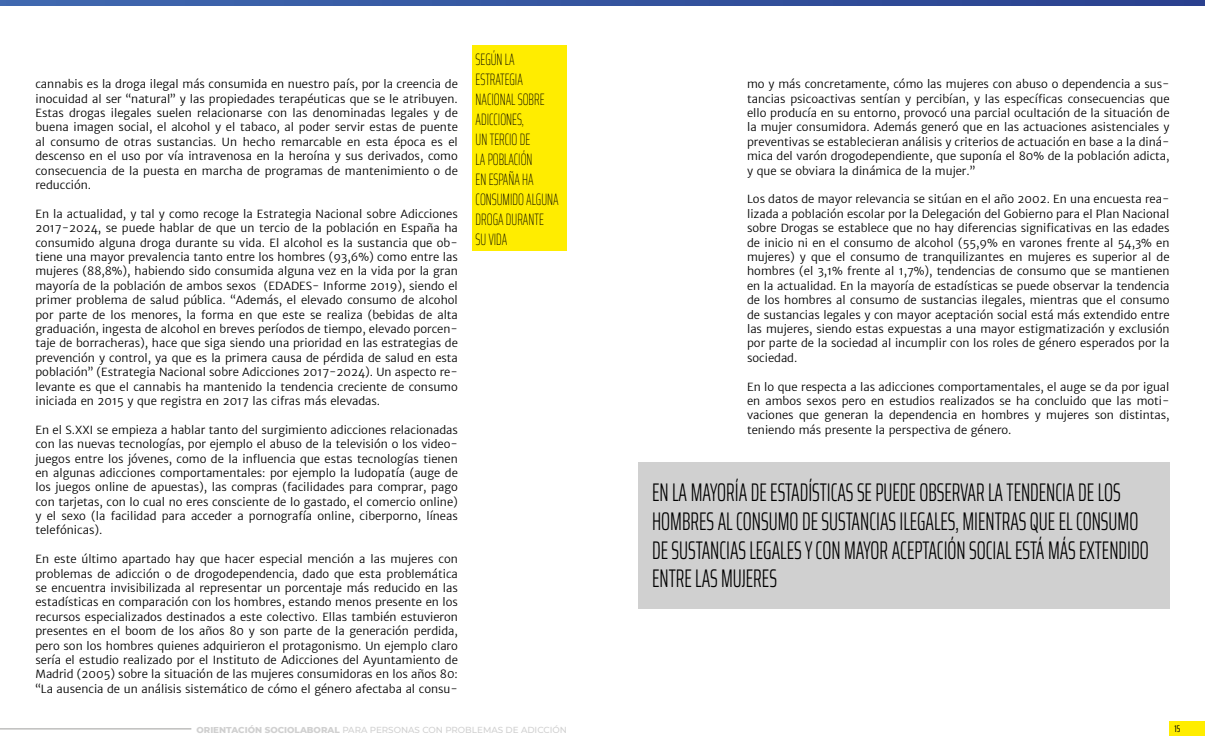
<style>
.page{position:relative;width:1205px;height:745px;background:#fff}
.page>*{position:absolute;margin:0;border:0;box-sizing:border-box;transform-origin:0 0}
.t1{font:300 extra-condensed 25.5px/28.8px "Saira";color:#000;scale:.83 1}
.t2{font:100 extra-condensed 16.5px/20px "Saira";color:#000;scale:.83 1}
.t3{font:300 11.25px/14.4px "Merriweather Sans";color:#000;text-align:justify}
.t4{font:extra-condensed 9.62px "Saira";color:#000}
.t5{font:500 8.75px "Montserrat";color:#d0d0d0}
.s1{font-weight:800}
</style>
<div class="page">
<svg style="left:0;top:0;width:1205px;height:6px;background:#34549e"></svg>
<hr style="left:0;top:728px;width:191px;height:1px;background:#9d9d9c">
<div style="left:472px;top:45px;width:95px;height:206px;background:#ffed00"></div>
<div style="left:638px;top:462px;width:531px;height:146px;background:#d0d0d0"></div>
<div style="left:1169px;top:721px;width:36px;height:14px;background:#ffed00"></div>
<p class="t3" style="left:35px;top:77px;width:424px">cannabis es la droga ilegal más consumida en nuestro país, por la creencia de inocuidad al ser “natural” y las propiedades terapéuticas que se le atribuyen.<br>Estas drogas ilegales suelen relacionarse con las denominadas legales y de buena imagen social, el alcohol y el tabaco, al poder servir estas de puente al consumo de otras sustancias. Un hecho remarcable en esta época es el descenso en el uso por vía intravenosa en la heroína y sus derivados, como consecuencia de la puesta en marcha de programas de mantenimiento o de reducción.</p>
<p class="t3" style="left:35px;top:206px;width:424px">En la actualidad, y tal y como recoge la Estrategia Nacional sobre Adicciones 2017-2024, se puede hablar de que un tercio de la población en España ha consumido alguna droga durante su vida. El alcohol es la sustancia que ob&shy;tiene una mayor prevalencia tanto entre los hombres (93,6%) como entre las mujeres (88,8%), habiendo sido consumida alguna vez en la vida por la gran mayoría de la población de ambos sexos (EDADES- Informe 2019), siendo el primer problema de salud pública. “Además, el elevado consumo de alcohol por parte de los menores, la forma en que este se realiza (bebidas de alta graduación, ingesta de alcohol en breves períodos de tiempo, elevado porcen&shy;taje de borracheras), hace que siga siendo una prioridad en las estrategias de prevención y control, ya que es la primera causa de pérdida de salud en esta población” (Estrategia Nacional sobre Adicciones 2017-2024). Un aspecto re&shy;levante es que el cannabis ha mantenido la tendencia creciente de consumo iniciada en 2015 y que registra en 2017 las cifras más elevadas.</p>
<p class="t3" style="left:35px;top:422px;width:424px">En el S.XXI se empieza a hablar tanto del surgimiento adicciones relacionadas con las nuevas tecnologías, por ejemplo el abuso de la televisión o los video&shy;juegos entre los jóvenes, como de la influencia que estas tecnologías tienen en algunas adicciones comportamentales: por ejemplo la ludopatía (auge de los juegos online de apuestas), las compras (facilidades para comprar, pago con tarjetas, con lo cual no eres consciente de lo gastado, el comercio online) y el sexo (la facilidad para acceder a pornografía online, ciberporno, líneas telefónicas).</p>
<p class="t3" style="left:35px;top:551px;width:424px">En este último apartado hay que hacer especial mención a las mujeres con problemas de adicción o de drogodependencia, dado que esta problemática se encuentra invisibilizada al representar un porcentaje más reducido en las estadísticas en comparación con los hombres, estando menos presente en los recursos especializados destinados a este colectivo. Ellas también estuvieron presentes en el boom de los años 80 y son parte de la generación perdida, pero son los hombres quienes adquirieron el protagonismo. Un ejemplo claro sería el estudio realizado por el Instituto de Adicciones del Ayuntamiento de Madrid (2005) sobre la situación de las mujeres consumidoras en los años 80: “La ausencia de un análisis sistemático de cómo el género afectaba al consu-</p>
<h2 class="t2" style="left:476px;top:49px;width:102px">SEGÚN LA<br>ESTRATEGIA<br>NACIONAL SOBRE<br>ADICCIONES,<br>UN TERCIO DE<br>LA POBLACIÓN<br>EN ESPAÑA HA<br>CONSUMIDO ALGUNA<br>DROGA DURANTE<br>SU VIDA</h2>
<p class="t5" style="left:196px;top:722px;width:372px"><span class="s1">ORIENTACIÓN SOCIOLABORAL</span> PARA PERSONAS CON PROBLEMAS DE ADICCIÓN</p>
<p class="t3" style="left:747px;top:77px;width:424px">mo y más concretamente, cómo las mujeres con abuso o dependencia a sus&shy;tancias psicoactivas sentían y percibían, y las específicas consecuencias que ello producía en su entorno, provocó una parcial ocultación de la situación de la mujer consumidora. Además generó que en las actuaciones asistenciales y preventivas se establecieran análisis y criterios de actuación en base a la diná&shy;mica del varón drogodependiente, que suponía el 80% de la población adicta, y que se obviara la dinámica de la mujer.”</p>
<p class="t3" style="left:747px;top:192px;width:424px">Los datos de mayor relevancia se sitúan en el año 2002. En una encuesta rea&shy;lizada a población escolar por la Delegación del Gobierno para el Plan Nacional sobre Drogas se establece que no hay diferencias significativas en las edades de inicio ni en el consumo de alcohol (55,9% en varones frente al 54,3% en mujeres) y que el consumo de tranquilizantes en mujeres es superior al de hombres (el 3,1% frente al 1,7%), tendencias de consumo que se mantienen en la actualidad. En la mayoría de estadísticas se puede observar la tendencia de los hombres al consumo de sustancias ilegales, mientras que el consumo de sustancias legales y con mayor aceptación social está más extendido entre las mujeres, siendo estas expuestas a una mayor estigmatización y exclusión por parte de la sociedad al incumplir con los roles de género esperados por la sociedad.</p>
<p class="t3" style="left:747px;top:379px;width:424px">En lo que respecta a las adicciones comportamentales, el auge se da por igual en ambos sexos pero en estudios realizados se ha concluido que las moti&shy;vaciones que generan la dependencia en hombres y mujeres son distintas, teniendo más presente la perspectiva de género.</p>
<h1 class="t1" style="left:652px;top:476px;width:600px">EN LA MAYORÍA DE ESTADÍSTICAS SE PUEDE OBSERVAR LA TENDENCIA DE LOS HOMBRES AL CONSUMO DE SUSTANCIAS ILEGALES, MIENTRAS QUE EL CONSUMO DE SUSTANCIAS LEGALES Y CON MAYOR ACEPTACIÓN SOCIAL ESTÁ MÁS EXTENDIDO ENTRE LAS MUJERES</h1>
<p class="t4" style="left:1174px;top:721px;width:7px">15</p>
</div>
